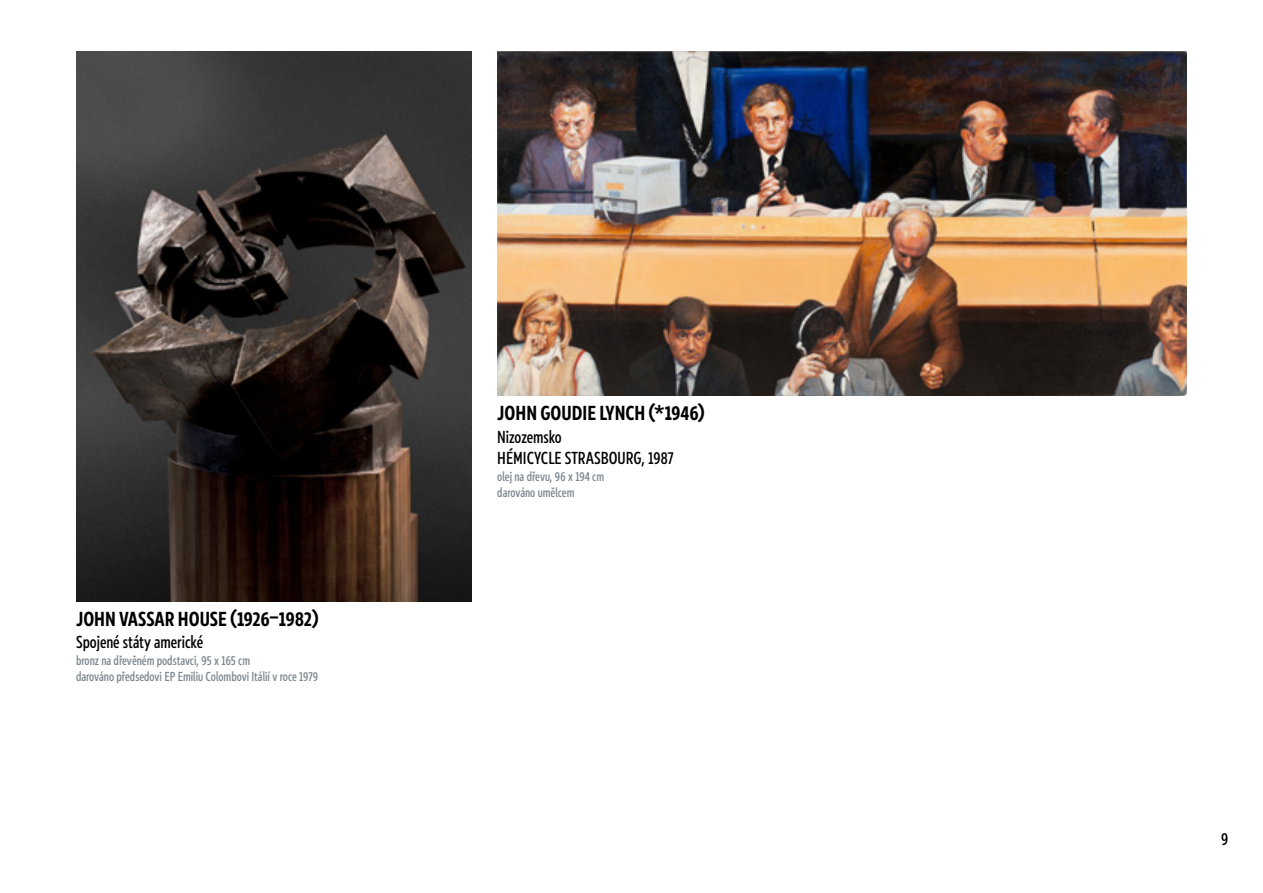
<style>
.page{position:relative;width:1263px;height:893px;background:#fff}
.page>*{position:absolute;margin:0;border:0;box-sizing:border-box;transform-origin:0 0}
.t1{font:700 21px "Europea Narrow";color:#000}
.t2{font:500 18px/21.6px "Europea Narrow";color:#000}
.t3{font:500 13.5px/16.2px "Europea Narrow";color:#7a868e}
</style>
<div class="page">
<img style="left:76px;top:51px;width:396px;height:551px">
<img style="left:497px;top:51px;width:689px;height:344px">
<h1 class="t1" style="left:76px;top:603px;width:244px">JOHN VASSAR HOUSE (1926–1982)</h1>
<h2 class="t2" style="left:76px;top:630px;width:129px">Spojené státy americké</h2>
<p class="t3" style="left:76px;top:651px;width:244px">bronz na dřevěném podstavci, 95 x 165 cm<br>darováno předsedovi EP Emiliu Colombovi Itálií v roce 1979</p>
<h1 class="t1" style="left:497px;top:398px;width:209px">JOHN GOUDIE LYNCH (*1946)</h1>
<h2 class="t2" style="left:497px;top:424px;width:178px">Nizozemsko<br>HÉMICYCLE STRASBOURG, 1987</h2>
<p class="t3" style="left:497px;top:467px;width:108px">olej na dřevu, 96 x 194 cm darováno umělcem</p>
<h2 class="t2" style="left:1221px;top:826px;width:9px">9</h2>
</div>
